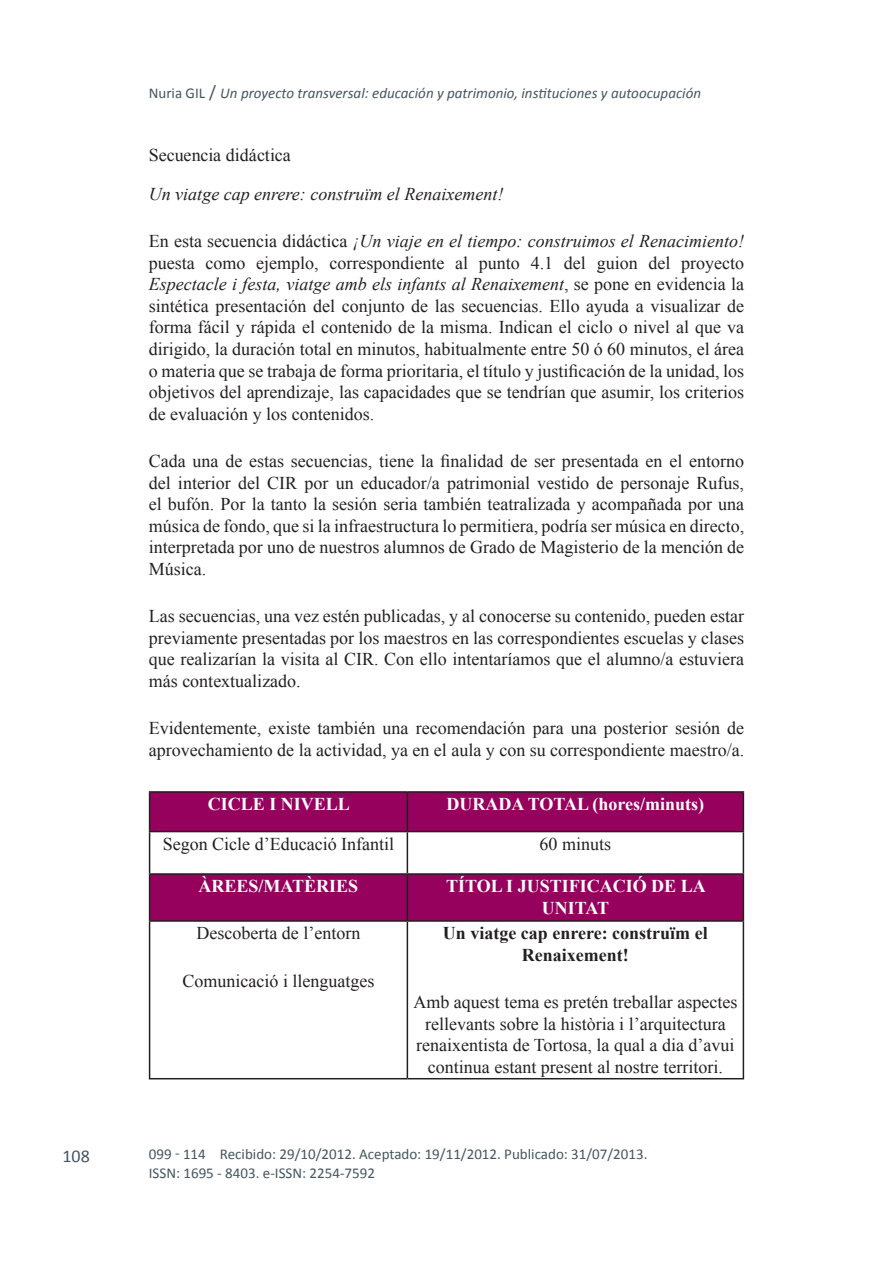
<style>
.page{position:relative;width:893px;height:1263px;background:#fff}
.page>*{position:absolute;margin:0;border:0;box-sizing:border-box;transform-origin:0 0}
.texto_normal{font:18px/21.6px "Times New Roman";color:#231f20;text-align:justify}
.texto_normal-2{font:700 18px/21.6px "Times New Roman";color:#fff;text-align:center}
.texto_normal-3{font:italic 18px "Times New Roman";color:#231f20}
.texto_normal-4{font:700 18px/21.6px "Times New Roman";color:#231f20;text-align:center}
.Subtitulos{font:18px "Times New Roman";letter-spacing:-.005em;color:#231f20}
.t1{font:18px "Calibri";color:#45555f}
.texto_normal-5{font:15px "Calibri";color:#45555f}
.Cabacera_Izquierda{font:italic 15px "Calibri";color:#45555f}
.s1{font-style:normal}
.s2{font-style:normal;font-size:18px}
.s3{font-style:italic}
</style>
<div class="page">
<svg style="left:150px;top:793px;width:593px;height:127px;fill:#97015e"></svg>
<hr style="left:149px;top:791px;width:258px;height:2px;background:#231f20">
<hr style="left:149px;top:793px;width:1px;height:38px;background:#231f20">
<hr style="left:407px;top:791px;width:337px;height:2px;background:#231f20">
<hr style="left:407px;top:793px;width:1px;height:38px;background:#231f20">
<hr style="left:743px;top:793px;width:1px;height:38px;background:#231f20">
<hr style="left:149px;top:831px;width:258px;height:1px;background:#231f20">
<hr style="left:149px;top:832px;width:1px;height:41px;background:#231f20">
<hr style="left:407px;top:831px;width:337px;height:1px;background:#231f20">
<hr style="left:407px;top:832px;width:1px;height:41px;background:#231f20">
<hr style="left:743px;top:832px;width:1px;height:41px;background:#231f20">
<hr style="left:149px;top:873px;width:258px;height:2px;background:#231f20">
<hr style="left:149px;top:875px;width:1px;height:45px;background:#231f20">
<hr style="left:407px;top:873px;width:337px;height:2px;background:#231f20">
<hr style="left:407px;top:875px;width:1px;height:45px;background:#231f20">
<hr style="left:743px;top:875px;width:1px;height:45px;background:#231f20">
<hr style="left:149px;top:920px;width:258px;height:2px;background:#231f20">
<hr style="left:149px;top:922px;width:1px;height:156px;background:#231f20">
<hr style="left:407px;top:920px;width:337px;height:2px;background:#231f20">
<hr style="left:407px;top:922px;width:1px;height:156px;background:#231f20">
<hr style="left:743px;top:922px;width:1px;height:156px;background:#231f20">
<hr style="left:149px;top:1078px;width:258px;height:1px;background:#231f20">
<hr style="left:407px;top:1078px;width:337px;height:1px;background:#231f20">
<p class="t1" style="left:62px;top:1144px;width:29px">108</p>
<p class="Cabacera_Izquierda" style="left:149px;top:83px;width:554px"><span class="s1">Nuria Gil</span> <span class="s2">/</span> Un proyecto transversal: educación y patrimonio, instituciones y autoocupación</p>
<p class="Subtitulos" style="left:149px;top:143px;width:143px">Secuencia didáctica</p>
<p class="texto_normal-3" style="left:149px;top:181px;width:356px">Un viatge cap enrere: construïm el Renaixement!</p>
<p class="texto_normal" style="left:149px;top:230px;width:597px">En esta secuencia didáctica <span class="s3">¡Un viaje en el tiempo: construimos el Renacimiento! </span>puesta como ejemplo, correspondiente al punto 4.1 del guion del proyecto <span class="s3">Espectacle i festa, viatge amb els infants al Renaixement</span>, se pone en evidencia la sintética presentación del conjunto de las secuencias. Ello ayuda a visualizar de forma fácil y rápida el contenido de la misma. Indican el ciclo o nivel al que va dirigido, la duración total en minutos, habitualmente entre 50 ó 60 minutos, el área o materia que se trabaja de forma prioritaria, el título y justificación de la unidad, los objetivos del aprendizaje, las capacidades que se tendrían que asumir, los criterios de evaluación y los contenidos.</p>
<p class="texto_normal" style="left:149px;top:450px;width:597px">Cada una de estas secuencias, tiene la finalidad de ser presentada en el entorno del interior del CIR por un educador/a patrimonial vestido de personaje Rufus, el bufón. Por la tanto la sesión seria también teatralizada y acompañada por una música de fondo, que si la infraestructura lo permitiera, podría ser música en directo, interpretada por uno de nuestros alumnos de Grado de Magisterio de la mención de Música.</p>
<p class="texto_normal" style="left:149px;top:605px;width:597px">Las secuencias, una vez estén publicadas, y al conocerse su contenido, pueden estar previamente presentadas por los maestros en las correspondientes escuelas y clases que realizarían la visita al CIR. Con ello intentaríamos que el alumno/a estuviera más contextualizado.</p>
<p class="texto_normal" style="left:149px;top:717px;width:597px">Evidentemente, existe también una recomendación para una posterior sesión de aprovechamiento de la actividad, ya en el aula y con su correspondiente maestro/a.</p>
<p class="texto_normal-2" style="left:208px;top:793px;width:144px">CICLE I NIVELL</p>
<p class="texto_normal-2" style="left:446px;top:793px;width:259px">DURADA TOTAL (hores/minuts)</p>
<p class="texto_normal" style="left:163px;top:833px;width:233px">Segon Cicle d’Educació Infantil</p>
<p class="texto_normal" style="left:540px;top:833px;width:73px">60 minuts</p>
<p class="texto_normal-2" style="left:199px;top:875px;width:161px">ÀREES/MATÈRIES</p>
<p class="texto_normal-2" style="left:446px;top:875px;width:261px">TÍTOL I JUSTIFICACIÓ DE LA<br>UNITAT</p>
<p class="texto_normal" style="left:196px;top:922px;width:165px">Descoberta de l’entorn</p>
<p class="texto_normal" style="left:182px;top:969px;width:193px">Comunicació i llenguatges</p>
<p class="texto_normal-4" style="left:443px;top:922px;width:266px">Un viatge cap enrere: construïm el<br>Renaixement!</p>
<p class="texto_normal" style="left:413px;top:991px;width:325px;text-align:center">Amb aquest tema es pretén treballar aspectes rellevants sobre la història i l’arquitectura renaixentista de Tortosa, la qual a dia d’avui continua estant present al nostre territori.</p>
<p class="texto_normal-5" style="left:149px;top:1145px;width:59px">099 - 114</p>
<p class="texto_normal-5" style="left:220px;top:1145px;width:429px">Recibido: 29/10/2012. Aceptado: 19/11/2012. Publicado: 31/07/2013.</p>
<p class="texto_normal-5" style="left:149px;top:1163px;width:228px">ISSN: 1695 - 8403. e-ISSN: 2254-7592</p>
</div>
